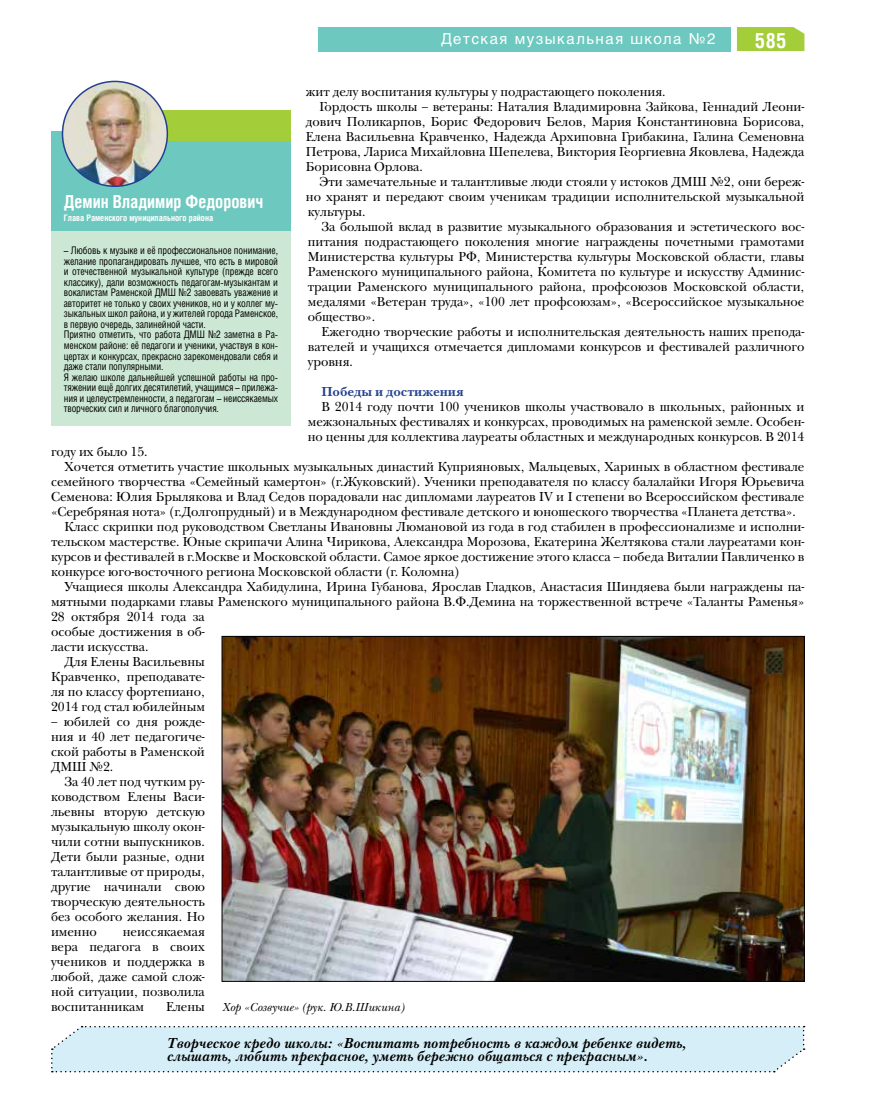
<style>
.page{position:relative;width:872px;height:1106px;background:#fff}
.page>*{position:absolute;margin:0;border:0;box-sizing:border-box;transform-origin:0 0}
.t1{font:700 21px "Helios Cond";color:#fff}
.t2{font:700 18px "Helios Cond";color:#fff;scale:.95 1}
.t3{font:italic 700 15px/13.5px "New Baskerville C";letter-spacing:.025em;color:#000}
.t4{font:15px "Helios";letter-spacing:.1em;color:#fff}
.t5{font:13.5px/15px "New Baskerville C";letter-spacing:-.005em;color:#000;text-align:justify;scale:.96 1}
.t6{font:700 13.5px "New Baskerville C";letter-spacing:-.005em;color:#25408f;scale:.96 1}
.t7{font:italic 12px "New Baskerville C";letter-spacing:.005em;color:#000}
.t8{font:10.5px/10.5px "Helios Cond";letter-spacing:-.01em;color:#000;scale:.93 1}
.t9{font:700 9px "Helios Cond";color:#fff;scale:.96 1}
</style>
<div class="page">
<div style="left:318px;top:27px;width:412px;height:24px;background:#6dc8bf"></div>
<div style="left:737px;top:27px;width:67px;height:24px;background:#a4ce39"></div>
<svg style="left:51px;top:1025px;width:753px;height:47px;background:#d4ebf3"></svg>
<img style="left:224px;top:638px;width:578px;height:341px">
<div style="left:51px;top:223px;width:240px;height:203px;background:#cce7d3"></div>
<div style="left:51px;top:132px;width:240px;height:99px;background:#6dc8bf"></div>
<div style="left:159px;top:111px;width:132px;height:30px;background:#a4ce39"></div>
<img style="left:62px;top:81px;width:105px;height:105px;border-radius:52px">
<div style="left:62px;top:81px;width:106px;height:106px;border:2px solid #25408f;border-radius:50%"></div>
<p class="t4" style="left:441px;top:30px;width:276px">Детская музыкальная школа №2</p>
<h1 class="t1" style="left:755px;top:27px;width:33px">585</h1>
<p class="t5" style="left:306px;top:84px;width:376px">жит делу воспитания культуры у подрастающего поколения.</p>
<p class="t5" style="left:319px;top:99px;width:507px">Гордость школы – ветераны: Наталия Владимировна Зайкова, Геннадий Леони-</p>
<p class="t5" style="left:306px;top:114px;width:521px">дович Поликарпов, Борис Федорович Белов, Мария Константиновна Борисова,</p>
<p class="t5" style="left:306px;top:129px;width:521px">Елена Васильевна Кравченко, Надежда Архиповна Грибакина, Галина Семеновна</p>
<p class="t5" style="left:306px;top:144px;width:521px">Петрова, Лариса Михайловна Шепелева, Виктория Георгиевна Яковлева, Надежда</p>
<p class="t5" style="left:306px;top:159px;width:123px">Борисовна Орлова.</p>
<p class="t5" style="left:319px;top:174px;width:507px">Эти замечательные и талантливые люди стояли у истоков ДМШ №2, они береж-</p>
<p class="t5" style="left:306px;top:189px;width:521px">но хранят и передают своим ученикам традиции исполнительской музыкальной</p>
<p class="t5" style="left:308px;top:204px;width:61px">культуры.</p>
<p class="t5" style="left:321px;top:219px;width:505px">За большой вклад в развитие музыкального образования и эстетического вос-</p>
<p class="t5" style="left:308px;top:234px;width:519px">питания подрастающего поколения многие награждены почетными грамотами</p>
<p class="t5" style="left:308px;top:249px;width:519px">Министерства культуры РФ, Министерства культуры Московской области, главы</p>
<p class="t5" style="left:308px;top:264px;width:519px">Раменского муниципального района, Комитета по культуре и искусству Админис-</p>
<p class="t5" style="left:308px;top:279px;width:519px">трации Раменского муниципального района, профсоюзов Московской области,</p>
<p class="t5" style="left:308px;top:294px;width:519px">медалями «Ветеран труда», «100 лет профсоюзам», «Всероссийское музыкальное</p>
<p class="t5" style="left:308px;top:309px;width:72px">общество».</p>
<p class="t5" style="left:321px;top:324px;width:505px">Ежегодно творческие работы и исполнительская деятельность наших препода-</p>
<p class="t5" style="left:308px;top:339px;width:519px">вателей и учащихся отмечается дипломами конкурсов и фестивалей различного</p>
<p class="t5" style="left:308px;top:354px;width:48px">уровня.</p>
<p class="t6" style="left:321px;top:384px;width:150px">Победы и достижения</p>
<p class="t5" style="left:308px;top:399px;width:519px;text-indent:14px">В 2014 году почти 100 учеников школы участвовало в школьных, районных и межзональных фестивалях и конкурсах, проводимых на раменской земле. Особен&shy;но ценны для коллектива лауреаты областных и международных конкурсов. В 2014</p>
<h2 class="t2" style="left:64px;top:190px;width:211px">Демин Владимир Федорович</h2>
<p class="t9" style="left:64px;top:212px;width:157px">Глава Раменского муниципального района</p>
<p class="t8" style="left:64px;top:245px;width:232px">– Любовь к музыке и её профессиональное понимание, желание пропагандировать лучшее, что есть в мировой и отечественной музыкальной культуре (прежде всего классику), дали возможность педагогам-музыкантам и вокалистам Раменской ДМШ №2 завоевать уважение и авторитет не только у своих учеников, но и у коллег му&shy;зыкальных школ района, и у жителей города Раменское, в первую очередь, залинейной части.<br>Приятно отметить, что работа ДМШ №2 заметна в Ра&shy;менском районе: её педагоги и ученики, участвуя в кон&shy;цертах и конкурсах, прекрасно зарекомендовали себя и даже стали популярными.<br>Я желаю школе дальнейшей успешной работы на про&shy;тяжении ещё долгих десятилетий, учащимся – прилежа&shy;ния и целеустремленности, а педагогам – неиссякаемых творческих сил и личного благополучия.</p>
<p class="t5" style="left:51px;top:444px;width:102px">году их было 15.</p>
<p class="t5" style="left:65px;top:459px;width:772px">Хочется отметить участие школьных музыкальных династий Куприяновых, Мальцевых, Хариных в областном фестивале</p>
<p class="t5" style="left:51px;top:474px;width:786px">семейного творчества «Семейный камертон» (г.Жуковский). Ученики преподавателя по классу балалайки Игоря Юрьевича</p>
<p class="t5" style="left:51px;top:489px;width:786px">Семенова: Юлия Брылякова и Влад Седов порадовали нас дипломами лауреатов IV и I степени во Всероссийском фестивале</p>
<p class="t5" style="left:51px;top:504px;width:777px">«Серебряная нота» (г.Долгопрудный) и в Международном фестивале детского и юношеского творчества «Планета детства».</p>
<p class="t5" style="left:65px;top:519px;width:772px">Класс скрипки под руководством Светланы Ивановны Люмановой из года в год стабилен в профессионализме и исполни-</p>
<p class="t5" style="left:51px;top:534px;width:786px">тельском мастерстве. Юные скрипачи Алина Чирикова, Александра Морозова, Екатерина Желтякова стали лауреатами кон-</p>
<p class="t5" style="left:51px;top:549px;width:786px">курсов и фестивалей в г.Москве и Московской области. Самое яркое достижение этого класса – победа Виталии Павличенко в</p>
<p class="t5" style="left:51px;top:564px;width:427px">конкурсе юго-восточного региона Московской области (г. Коломна)</p>
<p class="t5" style="left:65px;top:579px;width:772px">Учащиеся школы Александра Хабидулина, Ирина Губанова, Ярослав Гладков, Анастасия Шиндяева были награждены па-</p>
<p class="t5" style="left:51px;top:594px;width:786px">мятными подарками главы Раменского муниципального района В.Ф.Демина на торжественной встрече «Таланты Раменья»</p>
<p class="t5" style="left:51px;top:609px;width:162px">28 октября 2014 года за</p>
<p class="t5" style="left:51px;top:624px;width:162px">особые достижения в об-</p>
<p class="t5" style="left:51px;top:639px;width:103px">ласти искусства.</p>
<p class="t5" style="left:65px;top:654px;width:148px">Для Елены Васильевны</p>
<p class="t5" style="left:51px;top:669px;width:162px">Кравченко, преподавате-</p>
<p class="t5" style="left:51px;top:684px;width:162px">ля по классу фортепиано,</p>
<p class="t5" style="left:51px;top:699px;width:162px">2014 год стал юбилейным</p>
<p class="t5" style="left:51px;top:714px;width:162px">– юбилей со дня рожде&shy;ния и 40 лет педагогиче&shy;ской работы в Раменской ДМШ №2.</p>
<p class="t5" style="left:51px;top:774px;width:162px;text-indent:14px">За 40 лет под чутким ру&shy;ководством Елены Васи&shy;льевны вторую детскую музыкальную школу окон&shy;чили сотни выпускников.<br>Дети были разные, одни талантливые от природы, другие начинали свою творческую деятельность без особого желания. Но именно</p>
<p class="t5" style="left:51px;top:924px;width:162px;text-indent:72px">неиссякаемая вера педагога в своих учеников и поддержка в любой, даже самой слож&shy;ной ситуации, позволила воспитанникам</p>
<p class="t5" style="left:166px;top:999px;width:42px">Елены</p>
<p class="t3" style="left:167px;top:1036px;width:520px">Творческое кредо школы: «Воспитать потребность в каждом ребенке видеть, слышать, любить прекрасное, уметь бережно общаться с прекрасным».</p>
<p class="t7" style="left:222px;top:1000px;width:184px">Хор «Созвучие» (рук. Ю.В.Шикина)</p>
</div>
